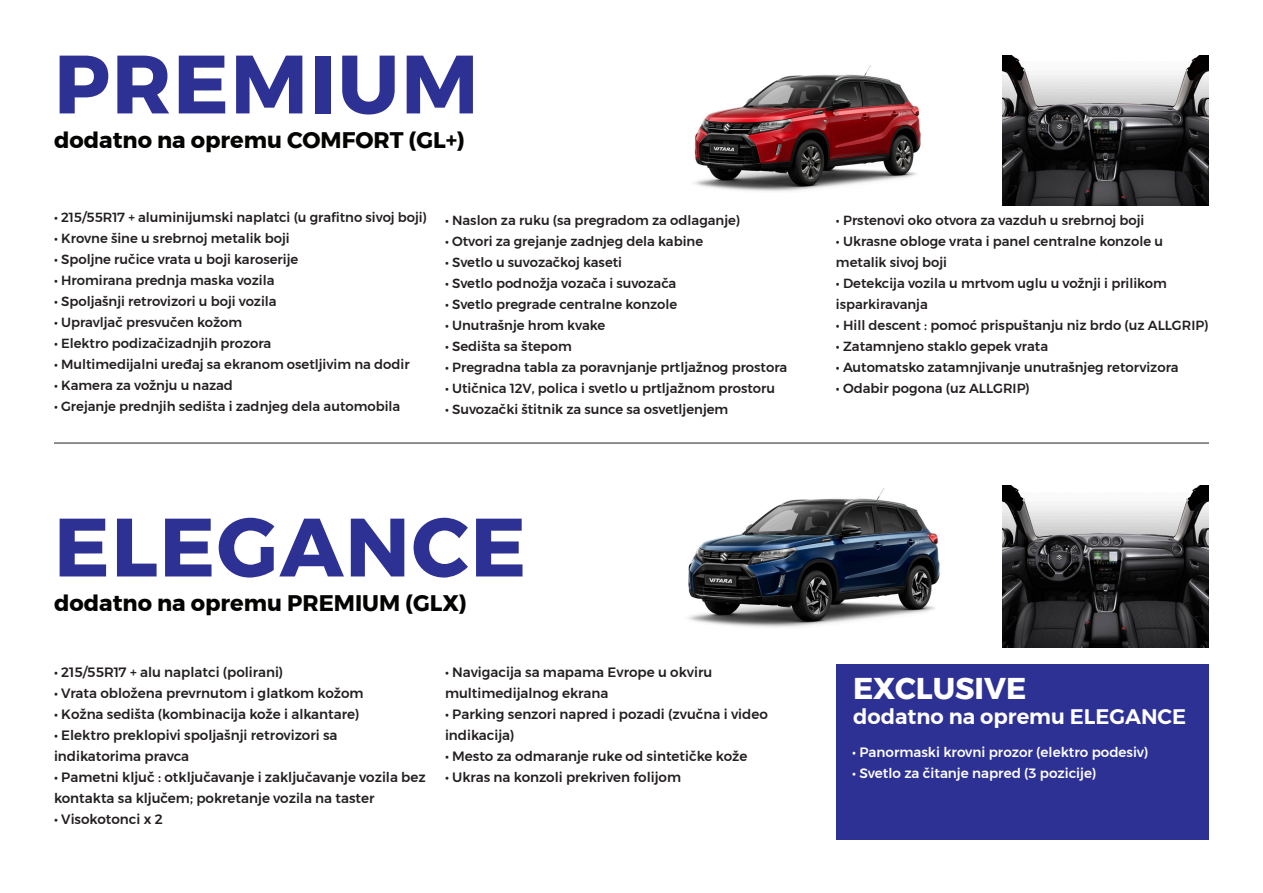
<style>
.page{position:relative;width:1263px;height:893px;background:#fff}
.page>*{position:absolute;margin:0;border:0;box-sizing:border-box;transform-origin:0 0}
.t1{font:700 82.5px "Montserrat";letter-spacing:.02em;color:#2e3194}
.t2{font:700 30px "Montserrat";color:#fff}
.t3{font:700 22.5px "Montserrat";color:#040503}
.t4{font:600 21px "Montserrat";color:#fff}
.t5{font:500 13.5px/21px "Montserrat";color:#231f20}
.t6{font:500 13.5px "Montserrat";color:#fff}
.t7{font:500 13.2px/21px "Montserrat";color:#231f20}
</style>
<div class="page">
<hr style="left:54px;top:443px;width:1155px;height:1px;background:#212121">
<img style="left:694px;top:65px;width:227px;height:127px">
<img style="left:1002px;top:55px;width:207px;height:150px">
<img style="left:688px;top:488px;width:252px;height:140px">
<img style="left:1002px;top:485px;width:207px;height:163px">
<div style="left:836px;top:664px;width:373px;height:175px;background:#2e3194"></div>
<p class="t1" style="left:54px;top:18px;width:426px">PREMIUM</p>
<p class="t3" style="left:54px;top:122px;width:412px">dodatno na opremu COMFORT (GL+)</p>
<p class="t7" style="left:54px;top:207px;width:374px">• 215/55R17 + aluminijumski naplatci (u grafitno sivoj boji)</p>
<p class="t7" style="left:54px;top:228px;width:237px">• Krovne šine u srebrnoj metalik boji</p>
<p class="t7" style="left:54px;top:249px;width:246px">• Spoljne ručice vrata u boji karoserije</p>
<p class="t7" style="left:54px;top:270px;width:222px">• Hromirana prednja maska vozila</p>
<p class="t7" style="left:54px;top:291px;width:224px">• Spoljašnji retrovizori u boji vozila</p>
<p class="t7" style="left:54px;top:312px;width:190px">• Upravljač presvučen kožom</p>
<p class="t7" style="left:54px;top:333px;width:219px">• Elektro podizačizadnjih prozora</p>
<p class="t7" style="left:54px;top:354px;width:357px">• Multimedijalni uređaj sa ekranom osetljivim na dodir</p>
<p class="t7" style="left:54px;top:375px;width:180px">• Kamera za vožnju u nazad</p>
<p class="t7" style="left:54px;top:396px;width:348px">• Grejanje prednjih sedišta i zadnjeg dela automobila</p>
<p class="t7" style="left:445px;top:210px;width:297px">• Naslon za ruku (sa pregradom za odlaganje)</p>
<p class="t7" style="left:445px;top:231px;width:260px">• Otvori za grejanje zadnjeg dela kabine</p>
<p class="t7" style="left:445px;top:252px;width:179px">• Svetlo u suvozačkoj kaseti</p>
<p class="t7" style="left:445px;top:273px;width:233px">• Svetlo podnožja vozača i suvozača</p>
<p class="t7" style="left:445px;top:294px;width:234px">• Svetlo pregrade centralne konzole</p>
<p class="t7" style="left:445px;top:315px;width:162px">• Unutrašnje hrom kvake</p>
<p class="t7" style="left:445px;top:336px;width:128px">• Sedišta sa štepom</p>
<p class="t7" style="left:445px;top:357px;width:344px">• Pregradna tabla za poravnjanje prtljažnog prostora</p>
<p class="t7" style="left:445px;top:378px;width:332px">• Utičnica 12V, polica i svetlo u prtljažnom prostoru</p>
<p class="t7" style="left:445px;top:399px;width:285px">• Suvozački štitnik za sunce sa osvetljenjem</p>
<p class="t1" style="left:54px;top:481px;width:474px">ELEGANCE</p>
<p class="t3" style="left:54px;top:585px;width:414px">dodatno na opremu PREMIUM (GLX)</p>
<p class="t5" style="left:54px;top:662px;width:231px">• 215/55R17 + alu naplatci (polirani)</p>
<p class="t5" style="left:54px;top:683px;width:311px">• Vrata obložena prevrnutom i glatkom kožom</p>
<p class="t5" style="left:54px;top:704px;width:307px">• Kožna sedišta (kombinacija kože i alkantare)</p>
<p class="t5" style="left:54px;top:725px;width:285px">• Elektro preklopivi spoljašnji retrovizori sa indikatorima pravca</p>
<p class="t5" style="left:54px;top:767px;width:373px">• Pametni ključ : otključavanje i zaključavanje vozila bez kontakta sa ključem; pokretanje vozila na taster</p>
<p class="t5" style="left:54px;top:809px;width:110px">• Visokotonci x 2</p>
<p class="t5" style="left:445px;top:662px;width:269px">• Navigacija sa mapama Evrope u okviru multimedijalnog ekrana</p>
<p class="t5" style="left:445px;top:704px;width:324px">• Parking senzori napred i pozadi (zvučna i video indikacija)</p>
<p class="t5" style="left:445px;top:746px;width:304px">• Mesto za odmaranje ruke od sintetičke kože</p>
<p class="t5" style="left:445px;top:767px;width:238px">• Ukras na konzoli prekriven folijom</p>
<p class="t7" style="left:836px;top:210px;width:310px">• Prstenovi oko otvora za vazduh u srebrnoj boji</p>
<p class="t7" style="left:836px;top:231px;width:329px">• Ukrasne obloge vrata i panel centralne konzole u metalik sivoj boji</p>
<p class="t7" style="left:836px;top:273px;width:332px">• Detekcija vozila u mrtvom uglu u vožnji i prilikom isparkiravanja</p>
<p class="t7" style="left:836px;top:315px;width:374px">• Hill descent : pomoć prispuštanju niz brdo (uz ALLGRIP)</p>
<p class="t7" style="left:836px;top:336px;width:214px">• Zatamnjeno staklo gepek vrata</p>
<p class="t7" style="left:836px;top:357px;width:344px">• Automatsko zatamnjivanje unutrašnjeg retorvizora</p>
<p class="t7" style="left:836px;top:378px;width:195px">• Odabir pogona (uz ALLGRIP)</p>
<p class="t2" style="left:853px;top:664px;width:175px">EXCLUSIVE</p>
<p class="t4" style="left:853px;top:700px;width:335px">dodatno na opremu ELEGANCE</p>
<p class="t6" style="left:852px;top:741px;width:298px">• Panormaski krovni prozor (elektro podesiv)</p>
<p class="t6" style="left:852px;top:762px;width:246px">• Svetlo za čitanje napred (3 pozicije)</p>
</div>
